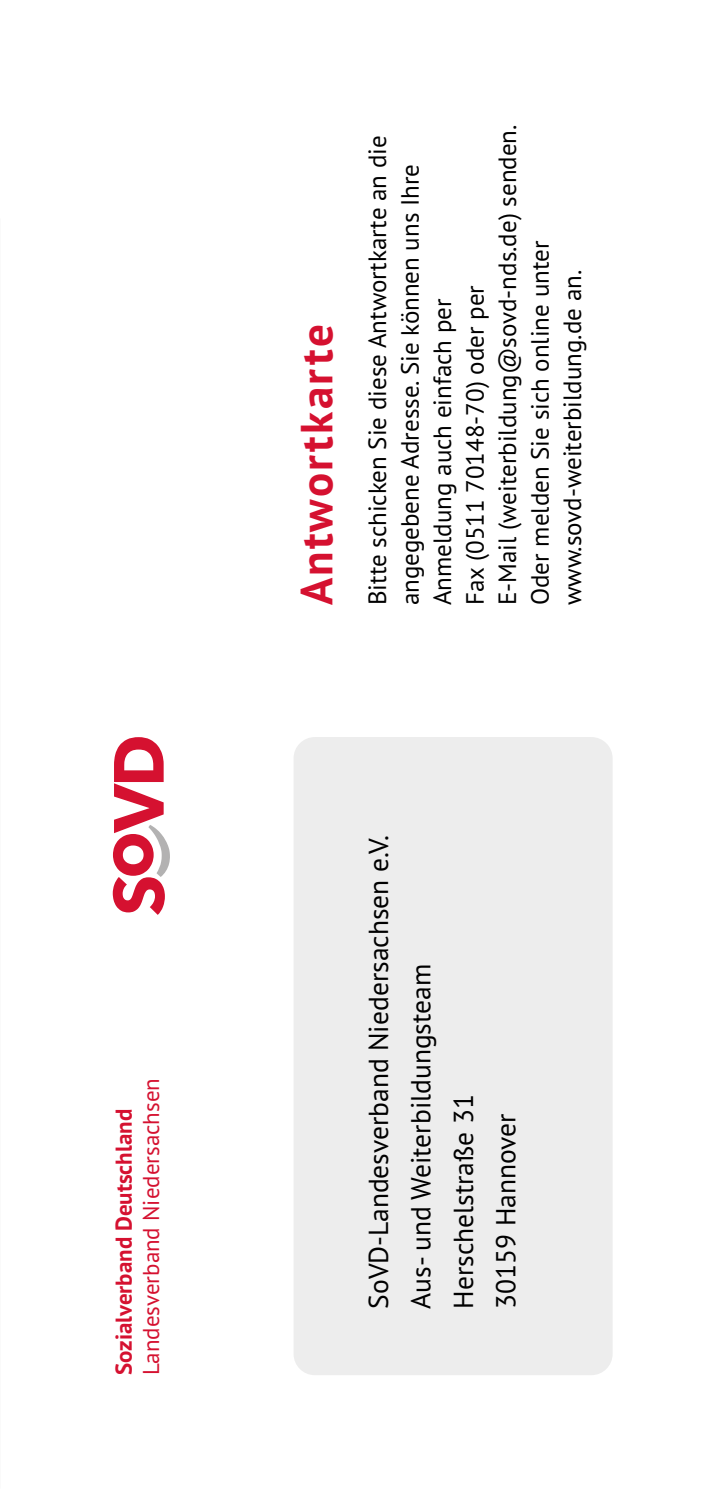
<style>
.page{position:relative;width:709px;height:1489px;background:#fff}
.page>*{position:absolute;margin:0;border:0;box-sizing:border-box;transform-origin:0 0}
.t1{font:700 45px "PT Sans Pro";letter-spacing:.05em;color:#d51130}
.t2{font:27.5px/42.5px "PT Sans Pro";color:#000}
.t3{font:25px/32.5px "PT Sans Pro";color:#000}
.t4{font:23px "PT Sans Pro";color:#d51130}
.t5{font:700 23px "PT Sans Pro";color:#d51130}
</style>
<div class="page">
<div style="left:293px;top:737px;width:319px;height:637px;background:#ededed;border-radius:21px"></div>
<svg style="left:113px;top:737px;width:57px;height:177px"></svg>
<p class="t5" style="left:108px;top:1374px;width:267px;rotate:-90deg">Sozialverband Deutschland</p>
<p class="t4" style="left:136px;top:1374px;width:298px;rotate:-90deg">Landesverband Niedersachsen</p>
<h1 class="t1" style="left:287px;top:605px;width:282px;rotate:-90deg">Antwortkarte</h1>
<p class="t3" style="left:360px;top:605px;width:482px;rotate:-90deg">Bitte schicken Sie diese Antwortkarte an die angegebene Adresse. Sie können uns Ihre Anmeldung auch einfach per<br>Fax (0511 70148-70) oder per<br>E-Mail (weiterbildung@sovd-nds.de) senden.<br>Oder melden Sie sich online unter www.sovd-weiterbildung.de an.</p>
<p class="t2" style="left:356px;top:1308px;width:475px;rotate:-90deg">SoVD-Landesverband Niedersachsen e.V.<br>Aus- und Weiterbildungsteam<br>Herschelstraße 31<br>30159 Hannover</p>
</div>
